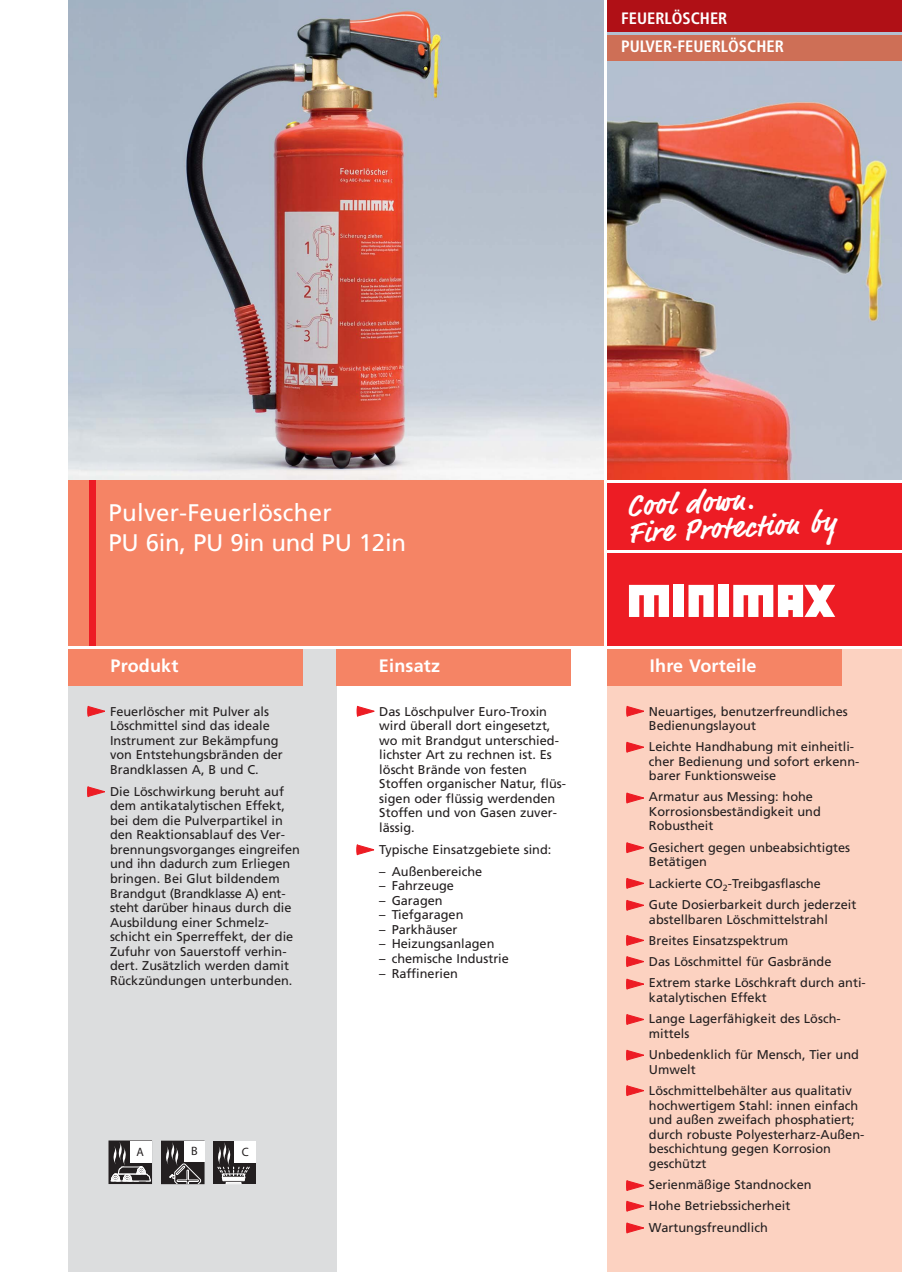
<style>
.page{position:relative;width:902px;height:1272px;background:#fff}
.page>*{position:absolute;margin:0;border:0;box-sizing:border-box;transform-origin:0 0}
.t1{font:700 30px/27px "Market OT";color:#fff}
.t2{font:24px/30px "Frutiger";letter-spacing:.01em;color:#fff}
.t3{font:700 18px "Frutiger";letter-spacing:.01em;color:#fff}
.t4{font:700 condensed 16.5px/28.3px "Frutiger";color:#fff}
.t5{font:12.75px/14.5px "Frutiger";color:#231f20}
.t6{font:12.15px "Frutiger BQ";color:#231f20}
</style>
<div class="page">
<img style="left:607px;top:32px;width:294px;height:448px">
<img style="left:68px;top:0;width:536px;height:488px">
<div style="left:68px;top:649px;width:268px;height:622px;background:#dcddde"></div>
<div style="left:68px;top:649px;width:234px;height:36px;background:#f58465"></div>
<div style="left:607px;top:649px;width:294px;height:622px;background:#fcd2c1"></div>
<div style="left:607px;top:649px;width:234px;height:36px;background:#f58465"></div>
<div style="left:336px;top:649px;width:234px;height:36px;background:#f58465"></div>
<div style="left:68px;top:480px;width:535px;height:165px;background:#f58465"></div>
<div style="left:90px;top:480px;width:6px;height:165px;background:#ed1c24"></div>
<div style="left:607px;top:553px;width:294px;height:92px;background:#ed1c24"></div>
<div style="left:607px;top:483px;width:294px;height:67px;background:#ed1c24"></div>
<div style="left:718px;top:585px;width:10px;height:32px;background:#fff"></div>
<svg style="left:688px;top:585px;width:25px;height:32px"></svg>
<div style="left:673px;top:585px;width:11px;height:32px;background:#fff"></div>
<svg style="left:629px;top:585px;width:40px;height:32px"></svg>
<svg style="left:733px;top:585px;width:102px;height:32px"></svg>
<div style="left:607px;top:0;width:294px;height:32px;background:#b01016"></div>
<div style="left:607px;top:35px;width:294px;height:25px;background:#ce6f56"></div>
<svg style="left:88px;top:706px;width:17px;height:10px"></svg>
<svg style="left:357px;top:706px;width:17px;height:10px"></svg>
<svg style="left:626px;top:706px;width:18px;height:10px"></svg>
<svg style="left:108px;top:1140px;width:44px;height:44px;background:#848282"></svg>
<div style="left:161px;top:1141px;width:43px;height:42px;background:#231f20"></div>
<div style="left:161px;top:1140px;width:43px;height:43px;border:1px solid #231f20"></div>
<svg style="left:166px;top:1141px;width:36px;height:42px"></svg>
<div style="left:184px;top:1141px;width:20px;height:20px;background:#fff"></div>
<div style="left:213px;top:1141px;width:43px;height:42px;background:#231f20"></div>
<div style="left:225px;top:1181px;width:16px;height:3px;border:1px solid #fff"></div>
<svg style="left:217px;top:1141px;width:33px;height:42px"></svg>
<div style="left:235px;top:1141px;width:21px;height:21px;background:#fff"></div>
<svg style="left:87px;top:787px;width:18px;height:9px"></svg>
<svg style="left:356px;top:845px;width:18px;height:9px"></svg>
<svg style="left:626px;top:742px;width:18px;height:10px"></svg>
<svg style="left:626px;top:793px;width:18px;height:9px"></svg>
<svg style="left:626px;top:842px;width:18px;height:10px"></svg>
<svg style="left:626px;top:878px;width:18px;height:10px"></svg>
<svg style="left:626px;top:900px;width:18px;height:10px"></svg>
<svg style="left:626px;top:935px;width:18px;height:10px"></svg>
<svg style="left:626px;top:956px;width:18px;height:10px"></svg>
<svg style="left:626px;top:979px;width:18px;height:9px"></svg>
<svg style="left:626px;top:1014px;width:18px;height:10px"></svg>
<svg style="left:626px;top:1050px;width:18px;height:9px"></svg>
<svg style="left:626px;top:1085px;width:18px;height:10px"></svg>
<svg style="left:626px;top:1180px;width:18px;height:10px"></svg>
<svg style="left:626px;top:1201px;width:18px;height:9px"></svg>
<svg style="left:626px;top:1223px;width:18px;height:9px"></svg>
<h2 class="t2" style="left:108px;top:499px;width:299px">Pulver-Feuerlöscher<br>PU 6in, PU 9in und PU 12in</h2>
<p class="t4" style="left:621px;top:5px;width:164px">FEUERLÖSCHER<br>PULVER-FEUERLÖSCHER</p>
<h1 class="t1" style="left:626px;top:492px;width:209px;rotate:-3deg">Cool down.<br>Fire Protection by</h1>
<h3 class="t3" style="left:111px;top:659px;width:69px">Produkt</h3>
<h3 class="t3" style="left:379px;top:659px;width:63px">Einsatz</h3>
<h3 class="t3" style="left:650px;top:659px;width:108px">Ihre Vorteile</h3>
<p class="t5" style="left:110px;top:704px;width:174px">Feuerlöscher mit Pulver als<br>Lösch mittel sind das ideale<br>Instrument zur Bekämpfung von Entstehungs bränden der<br>Brandklassen A, B und C.</p>
<p class="t5" style="left:110px;top:784px;width:191px">Die Löschwirkung beruht auf dem antikatalytischen Effekt, bei dem die Pulverpartikel in den Reak t ions ablauf des Ver - brenn ungs vor gan ges eingreifen und ihn da durch zum Erliegen bringen. Bei Glut bildendem<br>Brandgut (Brand klasse A) ent&shy;steht darüber hinaus durch die<br>Ausbildung einer Schmelz - schicht ein Sperreffekt, der die<br>Zufuhr von Sauerstoff verhin&shy;dert. Zusätzlich werden damit<br>Rückzündungen unter bunden.</p>
<p class="t6" style="left:137px;top:1147px;width:9px">A</p>
<p class="t6" style="left:191px;top:1147px;width:8px">B</p>
<p class="t6" style="left:242px;top:1147px;width:9px">C</p>
<p class="t5" style="left:379px;top:704px;width:188px">Das Löschpulver Euro-Troxin wird überall dort eingesetzt, wo mit Brandgut unterschied&shy;lichster Art zu rechnen ist. Es löscht Brände von festen<br>Stoffen organischer Natur, flüs&shy;sigen oder flüssig werdenden<br>Stoffen und von Gasen zuver&shy;lässig.</p>
<p class="t5" style="left:379px;top:843px;width:173px">Typische Einsatzgebiete sind:</p>
<p class="t5" style="left:379px;top:864px;width:104px">– Außenbereiche</p>
<p class="t5" style="left:379px;top:879px;width:76px">– Fahrzeuge</p>
<p class="t5" style="left:379px;top:894px;width:65px">– Garagen</p>
<p class="t5" style="left:379px;top:908px;width:86px">– Tiefgaragen</p>
<p class="t5" style="left:379px;top:923px;width:80px">– Parkhäuser</p>
<p class="t5" style="left:379px;top:937px;width:117px">– Heizungsanlagen</p>
<p class="t5" style="left:379px;top:952px;width:131px">– chemische Industrie</p>
<p class="t5" style="left:379px;top:966px;width:80px">– Raffinerien</p>
<p class="t5" style="left:649px;top:705px;width:200px;line-height:14.1px">Neuartiges, benutzerfreundliches<br>Bedienungslayout</p>
<p class="t5" style="left:649px;top:740px;width:212px">Leichte Handhabung mit einheitli&shy;cher Bedienung und sofort erkenn&shy;barer Funktionsweise</p>
<p class="t5" style="left:649px;top:790px;width:173px">Armatur aus Messing: hohe<br>Korrosionsbeständigkeit und<br>Robustheit</p>
<p class="t5" style="left:649px;top:841px;width:203px">Gesichert gegen unbeabsichtigtes<br>Betätigen</p>
<p class="t5" style="left:649px;top:873px;width:209px;line-height:21.3px">Lackierte CO<sub>2</sub>-Treibgasflasche<br>Gute Dosierbarkeit durch jederzeit</p>
<p class="t5" style="left:649px;top:909px;width:218px;line-height:21.3px">abstellbaren Löschmittelstrahl<br>Breites Einsatzspektrum<br>Das Löschmittel für Gasbrände<br>Extrem starke Löschkraft durch anti-</p>
<p class="t5" style="left:649px;top:987px;width:193px;line-height:21.3px">katalytischen Effekt<br>Lange Lagerfähigkeit des Lösch -</p>
<p class="t5" style="left:649px;top:1023px;width:211px;line-height:21.3px">mittels<br>Unbedenklich für Mensch, Tier und</p>
<p class="t5" style="left:649px;top:1059px;width:204px;line-height:21.3px">Umwelt<br>Löschmittelbehälter aus qualitativ</p>
<p class="t5" style="left:649px;top:1098px;width:217px">hochwertigem Stahl: innen einfach und außen zweifach phosphatiert; durch robuste Polyesterharz-Außen - beschichtung gegen Korrosion geschützt</p>
<p class="t5" style="left:649px;top:1174px;width:164px;line-height:21.3px">Serienmäßige Standnocken<br>Hohe Betriebssicherheit<br>Wartungsfreundlich</p>
</div>
